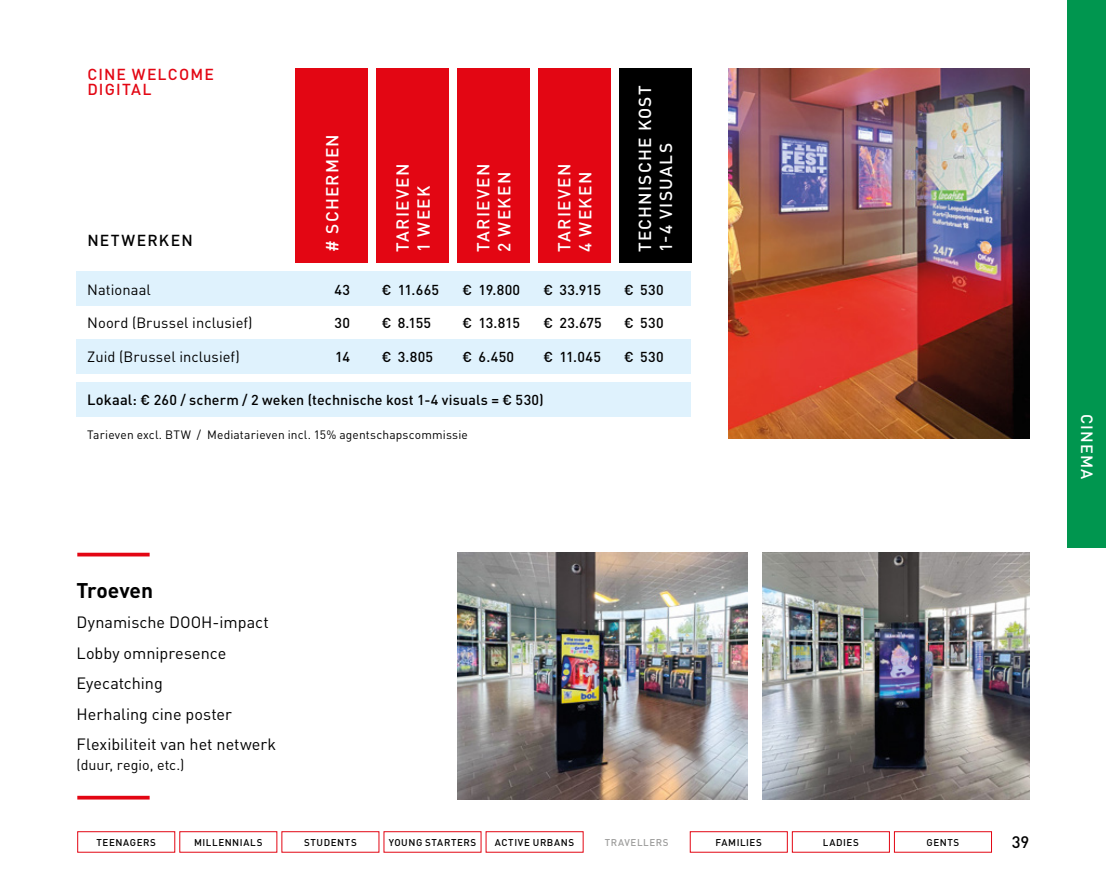
<style>
.page{position:relative;width:1106px;height:893px;background:#fff}
.page>*{position:absolute;margin:0;border:0;box-sizing:border-box;transform-origin:0 0}
.t1{font:700 21px "DINOT";letter-spacing:-.005em;color:#000}
.t2{font:500 17.25px/21px "DINOT";letter-spacing:.07em;color:#fff}
.t3{font:500 16.5px "DINOT";color:#000}
.t4{font:16.2px/30.3px "DINOT";color:#000}
.t5{font:500 16.2px "DINOT";letter-spacing:.07em;color:#fff}
.t6{font:500 15.75px/15px "DINOT";letter-spacing:.075em;color:#e30613}
.t7{font:500 15.75px "DINOT";letter-spacing:.085em;color:#000}
.t8{font:14.7px "DINOT";letter-spacing:.005em;color:#000}
.t9{font:500 14.25px "DINOT";letter-spacing:.015em;color:#000}
.t10{font:14.25px "DINOT";letter-spacing:.005em;color:#000}
.t11{font:12px "DINOT";letter-spacing:.015em;color:#000}
.t12{font:500 9.75px "DINOT";letter-spacing:.065em;color:#000}
.t13{font:500 9.75px "DINOT";letter-spacing:.065em;color:#9d9d9c}
.s1{font-size:14.7px}
</style>
<div class="page">
<div style="left:1067px;top:0;width:39px;height:548px;background:#00964f"></div>
<div style="left:77px;top:271px;width:614px;height:34px;background:#dff2fd"></div>
<div style="left:77px;top:339px;width:614px;height:34px;background:#dff2fd"></div>
<div style="left:376px;top:68px;width:73px;height:195px;background:#e30613"></div>
<div style="left:296px;top:68px;width:72px;height:195px;background:#e30613"></div>
<div style="left:457px;top:68px;width:72px;height:195px;background:#e30613"></div>
<div style="left:538px;top:68px;width:72px;height:195px;background:#e30613"></div>
<div style="left:619px;top:68px;width:72px;height:195px;background:#000"></div>
<hr style="left:77px;top:796px;width:73px;height:3px;background:#e30613">
<hr style="left:77px;top:553px;width:73px;height:3px;background:#e30613">
<img style="left:458px;top:553px;width:289px;height:246px">
<img style="left:729px;top:68px;width:300px;height:371px">
<div style="left:77px;top:831px;width:98px;height:22px;border:1px solid #e30613"></div>
<div style="left:179px;top:831px;width:98px;height:22px;border:1px solid #e30613"></div>
<div style="left:281px;top:831px;width:98px;height:22px;border:1px solid #e30613"></div>
<div style="left:383px;top:831px;width:98px;height:22px;border:1px solid #e30613"></div>
<div style="left:485px;top:831px;width:98px;height:22px;border:1px solid #e30613"></div>
<div style="left:690px;top:831px;width:97px;height:22px;border:1px solid #e30613"></div>
<div style="left:792px;top:831px;width:97px;height:22px;border:1px solid #e30613"></div>
<div style="left:894px;top:831px;width:97px;height:22px;border:1px solid #e30613"></div>
<div style="left:77px;top:383px;width:614px;height:34px;background:#dff2fd"></div>
<img style="left:762px;top:553px;width:267px;height:246px">
<p class="t6" style="left:87px;top:66px;width:128px">CINE WELCOME<br>DIGITAL</p>
<p class="t7" style="left:87px;top:228px;width:107px">NETWERKEN</p>
<p class="t8" style="left:87px;top:278px;width:65px">Nationaal</p>
<p class="t8" style="left:87px;top:312px;width:167px">Noord (Brussel inclusief)</p>
<p class="t8" style="left:87px;top:346px;width:154px">Zuid (Brussel inclusief)</p>
<p class="t2" style="left:320px;top:252px;width:119px;rotate:-90deg"># SCHERMEN</p>
<p class="t9" style="left:334px;top:279px;width:17px">43</p>
<p class="t9" style="left:335px;top:312px;width:17px">30</p>
<p class="t9" style="left:335px;top:346px;width:16px">14</p>
<p class="t2" style="left:391px;top:252px;width:90px;rotate:-90deg">TARIEVEN<br>1 WEEK</p>
<p class="t2" style="left:472px;top:252px;width:90px;rotate:-90deg">TARIEVEN<br>2 WEKEN</p>
<p class="t2" style="left:552px;top:252px;width:90px;rotate:-90deg">TARIEVEN<br>4 WEKEN</p>
<p class="t9" style="left:382px;top:279px;width:59px">€ 11.665</p>
<p class="t9" style="left:382px;top:312px;width:51px">€ 8.155</p>
<p class="t9" style="left:382px;top:346px;width:53px">€ 3.805</p>
<p class="t9" style="left:462px;top:279px;width:59px">€ 19.800</p>
<p class="t9" style="left:462px;top:312px;width:59px">€ 13.815</p>
<p class="t9" style="left:462px;top:346px;width:53px">€ 6.450</p>
<p class="t9" style="left:543px;top:279px;width:59px">€ 33.915</p>
<p class="t9" style="left:543px;top:312px;width:60px">€ 23.675</p>
<p class="t9" style="left:543px;top:346px;width:59px">€ 11.045</p>
<p class="t9" style="left:87px;top:389px;width:458px"><span class="s1">Lokaal:</span> € 260 / scherm / 2 weken (technische kost 1-4 visuals = € 530)</p>
<p class="t11" style="left:87px;top:425px;width:382px">Tarieven excl. BTW / Mediatarieven incl. 15% agentschapscommissie</p>
<p class="t2" style="left:633px;top:252px;width:168px;rotate:-90deg">TECHNISCHE KOST<br>1-4 VISUALS</p>
<p class="t9" style="left:624px;top:278px;width:41px">€ 530</p>
<p class="t9" style="left:624px;top:312px;width:41px">€ 530</p>
<p class="t9" style="left:624px;top:346px;width:41px">€ 530</p>
<h1 class="t1" style="left:77px;top:574px;width:78px">Troeven</h1>
<p class="t4" style="left:77px;top:606px;width:201px">Dynamische DOOH-impact<br>Lobby omnipresence<br>Eyecatching<br>Herhaling cine poster<br>Flexibiliteit van het netwerk</p>
<p class="t10" style="left:77px;top:754px;width:109px">(duur, regio, etc.)</p>
<p class="t12" style="left:97px;top:835px;width:61px">TEENAGERS</p>
<p class="t12" style="left:194px;top:835px;width:70px">MILLENNIALS</p>
<p class="t12" style="left:304px;top:835px;width:54px">STUDENTS</p>
<p class="t12" style="left:389px;top:835px;width:89px">YOUNG STARTERS</p>
<p class="t12" style="left:495px;top:835px;width:81px">ACTIVE URBANS</p>
<p class="t13" style="left:604px;top:835px;width:65px">TRAVELLERS</p>
<p class="t12" style="left:715px;top:835px;width:48px">FAMILIES</p>
<p class="t12" style="left:822px;top:835px;width:38px">LADIES</p>
<p class="t12" style="left:926px;top:835px;width:34px">GENTS</p>
<p class="t5" style="left:1099px;top:414px;width:67px;rotate:90deg">CINEMA</p>
<p class="t3" style="left:1011px;top:829px;width:19px">39</p>
</div>
